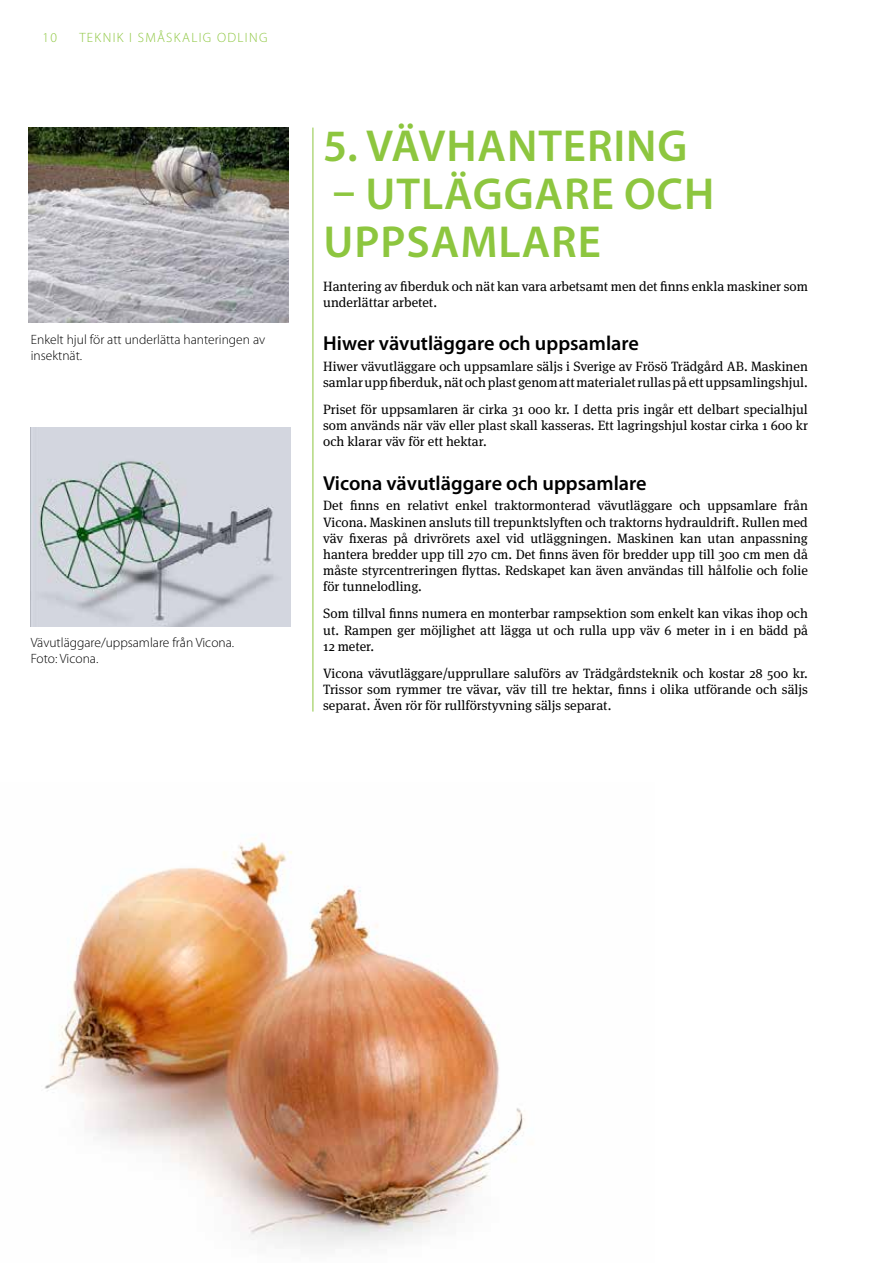
<style>
.page{position:relative;width:893px;height:1263px;background:#fff}
.page>*{position:absolute;margin:0;border:0;box-sizing:border-box;transform-origin:0 0}
.t1{font:600 45px/48px "Myriad Pro";letter-spacing:.02em;color:#8dc63f}
.t2{font:600 20.25px "Myriad Pro";color:#000}
.t3{font:13.5px/16.2px "Meta Serif OT";color:#000;text-align:justify}
.t4{font:300 13.5px/16.2px "Myriad Pro";color:#000}
.t5{font:300 13.5px "Myriad Pro";letter-spacing:.1em;color:#8dc63f}
</style>
<div class="page">
<hr style="left:313px;top:128px;width:1px;height:583px;background:#8dc63f">
<img style="left:29px;top:128px;width:259px;height:194px">
<img style="left:31px;top:427px;width:259px;height:199px">
<img style="left:45px;top:838px;width:480px;height:409px">
<p class="t5" style="left:43px;top:29px;width:16px">10</p>
<p class="t5" style="left:79px;top:29px;width:190px">TEKNIK I SMÅSKALIG ODLING</p>
<p class="t4" style="left:31px;top:331px;width:236px">Enkelt hjul för att underlätta hanteringen av insektnät.</p>
<p class="t4" style="left:31px;top:634px;width:205px">Vävutläggare/uppsamlare från Vicona.<br>Foto: Vicona.</p>
<h1 class="t1" style="left:323px;top:123px;width:366px">5. VÄVHANTERING</h1>
<h1 class="t1" style="left:324px;top:171px;width:392px">– UTLÄGGARE OCH<br>UPPSAMLARE</h1>
<p class="t3" style="left:323px;top:278px;width:486px">Hantering av fiberduk och nät kan vara arbetsamt men det finns enkla maskiner som underlättar arbetet.</p>
<h2 class="t2" style="left:323px;top:332px;width:317px">Hiwer vävutläggare och uppsamlare</h2>
<p class="t3" style="left:323px;top:358px;width:486px">Hiwer vävutläggare och uppsamlare säljs i Sverige av Frösö Trädgård AB. Maskinen samlar upp fiberduk, nät och plast genom att materialet rullas på ett uppsamlingshjul.</p>
<p class="t3" style="left:323px;top:401px;width:486px">Priset för uppsamlaren är cirka 31 000 kr. I detta pris ingår ett delbart specialhjul som används när väv eller plast skall kasseras. Ett lagringshjul kostar cirka 1 600 kr och klarar väv för ett hektar.</p>
<h2 class="t2" style="left:323px;top:472px;width:325px">Vicona vävutläggare och uppsamlare</h2>
<p class="t3" style="left:323px;top:498px;width:486px">Det finns en relativt enkel traktormonterad vävutläggare och uppsamlare från Vicona. Maskinen ansluts till trepunktslyften och traktorns hydrauldrift. Rullen med väv fixeras på drivrörets axel vid utläggningen. Maskinen kan utan anpassning hantera bredder upp till 270 cm. Det finns även för bredder upp till 300 cm men då måste styrcentreringen flyttas. Redskapet kan även användas till hålfolie och folie för tunnelodling.</p>
<p class="t3" style="left:323px;top:606px;width:486px">Som tillval finns numera en monterbar rampsektion som enkelt kan vikas ihop och ut. Rampen ger möjlighet att lägga ut och rulla upp väv 6 meter in i en bädd på 12 meter.</p>
<p class="t3" style="left:323px;top:665px;width:486px">Vicona vävutläggare/upprullare saluförs av Trädgårdsteknik och kostar 28 500 kr.<br>Trissor som rymmer tre vävar, väv till tre hektar, finns i olika utförande och säljs separat. Även rör för rullförstyvning säljs separat.</p>
</div>
